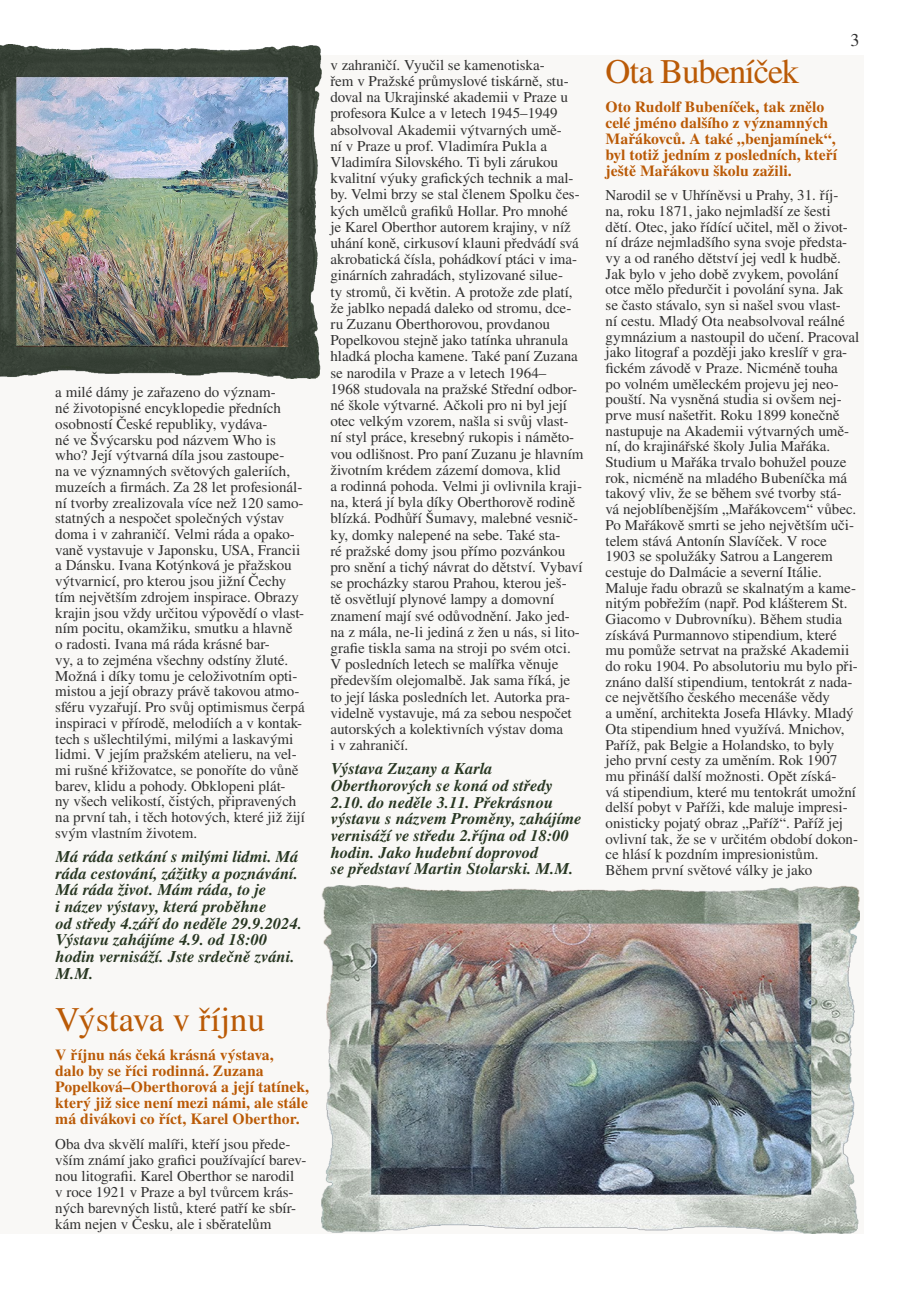
<style>
.page{position:relative;width:919px;height:1289px;background:#fff}
.page>*{position:absolute;margin:0;border:0;box-sizing:border-box;transform-origin:0 0}
.NÁZEV{font:34.5px "Nimbus Rom No 9 L";color:#ba5a06}
.NÁZEV-2{font:34.5px "Nimbus Rom No 9 L";letter-spacing:-.03em;color:#ba5a06}
.t1{font:18px "Nimbus Rom No 9 L";color:#313131}
.Paragraph_Style_6{font:16.5px/16.6px "Nimbus Rom No 9 L Med Ita";color:#283722}
.Paragraph_Style_6-2{font:500 15.75px/15.9px "Nimbus Rom No 9 L";color:#ba5a06}
.PARAGRAF{font:15px/15.8px "Nimbus Rom No 9 L";color:#313131}
</style>
<div class="page">
<div style="left:0;top:55px;width:13px;height:1178px;background:#f9f8f6"></div>
<div style="left:13px;top:55px;width:850px;height:1178px;background:#f9f8f6"></div>
<img style="left:0;top:44px;width:321px;height:334px">
<img style="left:321px;top:885px;width:538px;height:348px">
<p class="PARAGRAF" style="left:55px;top:384px;width:251px">a milé dámy je zařazeno do význam-<br>né životopisné encyklopedie předních osobností České republiky, vydáva-<br>né ve Švýcarsku pod názvem Who is who? Její výtvarná díla jsou zastoupe-<br>na ve významných světových galeriích, muzeích a firmách. Za 28 let profesionál&shy;ní tvorby zrealizovala více než 120 samo&shy;statných a nespočet společných výstav doma i v zahraničí. Velmi ráda a opako&shy;vaně vystavuje v Japonsku, USA, Francii a Dánsku. Ivana Kotýnková je přažskou výtvarnicí, pro kterou jsou jižní Čechy tím největším zdrojem inspirace. Obrazy krajin jsou vždy určitou výpovědí o vlast&shy;ním pocitu, okamžiku, smutku a hlavně<br>o radosti. Ivana má ráda krásné bar-<br>vy, a to zejména všechny odstíny žluté.<br>Možná i díky tomu je celoživotním opti&shy;mistou a její obrazy právě takovou atmo&shy;sféru vyzařují. Pro svůj optimismus čerpá inspiraci v přírodě, melodiích a v kontak&shy;tech s ušlechtilými, milými a laskavými lidmi. V jejím pražském atelieru, na vel&shy;mi rušné křižovatce, se ponoříte do vůně barev, klidu a pohody. Obklopeni plát-<br>ny všech velikostí, čistých, připravených na první tah, i těch hotových, které již žijí svým vlastním životem.</p>
<p class="Paragraph_Style_6" style="left:55px;top:848px;width:248px">Má ráda setkání s milými lidmi. Má ráda cestování, zážitky a poznávání.<br>Má ráda život. Mám ráda, to je<br>i název výstavy, která proběhne<br>od středy 4.září do neděle 29.9.2024.<br>Výstavu zahájíme 4.9. od 18:00 hodin vernisáží. Jste srdečně zváni.<br>M.M.</p>
<p class="NÁZEV" style="left:55px;top:994px;width:211px">Výstava v říjnu</p>
<p class="Paragraph_Style_6-2" style="left:55px;top:1046px;width:255px">V říjnu nás čeká krásná výstava,<br>dalo by se říci rodinná. Zuzana Popelková–Oberthorová a její tatínek, který již sice není mezi námi, ale stále má divákovi co říct, Karel Oberthor.</p>
<p class="PARAGRAF" style="left:55px;top:1134px;width:253px;line-height:16.2px">Oba dva skvělí malíři, kteří jsou přede&shy;vším známí jako grafici používající barev&shy;nou litografii. Karel Oberthor se narodil<br>v roce 1921 v Praze a byl tvůrcem krás&shy;ných barevných listů, které patří ke sbír&shy;kám nejen v Česku, ale i sběratelům</p>
<p class="PARAGRAF" style="left:330px;top:56px;width:255px;line-height:16.2px">v zahraničí. Vyučil se kamenotiska-<br>řem v Pražské průmyslové tiskárně, stu&shy;doval na Ukrajinské akademii v Praze u profesora Kulce a v letech 1945–1949 absolvoval Akademii výtvarných umě-<br>ní v Praze u prof. Vladimíra Pukla a Vladimíra Silovského. Ti byli zárukou kvalitní výuky grafických technik a mal&shy;by. Velmi brzy se stal členem Spolku čes&shy;kých umělců grafiků Hollar. Pro mnohé<br>je Karel Oberthor autorem krajiny, v níž uhání koně, cirkusoví klauni předvádí svá akrobatická čísla, pohádkoví ptáci v ima&shy;ginárních zahradách, stylizované silue-<br>ty stromů, či květin. A protože zde platí, že jablko nepadá daleko od stromu, dce&shy;ru Zuzanu Oberthorovou, provdanou Popelkovou stejně jako tatínka uhranula hladká plocha kamene. Také paní Zuzana se narodila v Praze a v letech 1964–<br>1968 studovala na pražské Střední odbor&shy;né škole výtvarné. Ačkoli pro ni byl její otec velkým vzorem, našla si svůj vlast&shy;ní styl práce, kresebný rukopis i náměto&shy;vou odlišnost. Pro paní Zuzanu je hlavním životním krédem zázemí domova, klid<br>a rodinná pohoda. Velmi ji ovlivnila kraji&shy;na, která jí byla díky Oberthorově rodině blízká. Podhůří Šumavy, malebné vesnič&shy;ky, domky nalepené na sebe. Také sta-<br>ré pražské domy jsou přímo pozvánkou pro snění a tichý návrat do dětství. Vybaví se procházky starou Prahou, kterou ješ-<br>tě osvětlují plynové lampy a domovní znamení mají své odůvodnění. Jako jed&shy;na z mála, ne-li jediná z žen u nás, si lito&shy;grafie tiskla sama na stroji po svém otci.<br>V posledních letech se malířka věnuje především olejomalbě. Jak sama říká, je to její láska posledních let. Autorka pra&shy;videlně vystavuje, má za sebou nespočet autorských a kolektivních výstav doma<br>i v zahraničí.</p>
<p class="Paragraph_Style_6" style="left:330px;top:760px;width:252px">Výstava Zuzany a Karla<br>Oberthorových se koná od středy<br>2.10. do neděle 3.11. Překrásnou výstavu s názvem Proměny, zahájíme vernisáží ve středu 2.října od 18:00 hodin. Jako hudební doprovod<br>se představí Martin Stolarski. M.M.</p>
<p class="t1" style="left:850px;top:27px;width:10px">3</p>
<p class="NÁZEV-2" style="left:605px;top:47px;width:195px">Ota Bubeníček</p>
<p class="Paragraph_Style_6-2" style="left:605px;top:98px;width:233px">Oto Rudolf Bubeníček, tak znělo celé jméno dalšího z významných<br>Mařákovců. A také „benjamínek“, byl totiž jedním z posledních, kteří ještě Mařákovu školu zažili.</p>
<p class="PARAGRAF" style="left:605px;top:187px;width:255px">Narodil se v Uhříněvsi u Prahy, 31. říj&shy;na, roku 1871, jako nejmladší ze šesti dětí. Otec, jako řídící učitel, měl o život&shy;ní dráze nejmladšího syna svoje předsta&shy;vy a od raného dětství jej vedl k hudbě.<br>Jak bylo v jeho době zvykem, povolání otce mělo předurčit i povolání syna. Jak se často stávalo, syn si našel svou vlast-<br>ní cestu. Mladý Ota neabsolvoval reálné gymnázium a nastoupil do učení. Pracoval jako litograf a později jako kreslíř v gra&shy;fickém závodě v Praze. Nicméně touha<br>po volném uměleckém projevu jej neo&shy;pouští. Na vysněná studia si ovšem nej&shy;prve musí našetřit. Roku 1899 konečně nastupuje na Akademii výtvarných umě&shy;ní, do krajinářské školy Julia Mařáka.<br>Studium u Mařáka trvalo bohužel pouze rok, nicméně na mladého Bubeníčka má takový vliv, že se během své tvorby stá-<br>vá nejoblíbenějším „Mařákovcem“ vůbec.<br>Po Mařákově smrti se jeho největším uči&shy;telem stává Antonín Slavíček. V roce 1903 se spolužáky Satrou a Langerem cestuje do Dalmácie a severní Itálie.<br>Maluje řadu obrazů se skalnatým a kame&shy;nitým pobřežím (např. Pod klášterem St.<br>Giacomo v Dubrovníku). Během studia získává Purmannovo stipendium, které mu pomůže setrvat na pražské Akademii do roku 1904. Po absolutoriu mu bylo při&shy;znáno další stipendium, tentokrát z nada&shy;ce největšího českého mecenáše vědy<br>a umění, architekta Josefa Hlávky. Mladý Ota stipendium hned využívá. Mnichov, Paříž, pak Belgie a Holandsko, to byly jeho první cesty za uměním. Rok 1907 mu přináší další možnosti. Opět získá-<br>vá stipendium, které mu tentokrát umožní delší pobyt v Paříži, kde maluje impresi&shy;onisticky pojatý obraz „Paříž“. Paříž jej ovlivní tak, že se v určitém období dokon&shy;ce hlásí k pozdním impresionistům.</p>
<p class="PARAGRAF" style="left:605px;top:861px;width:208px">Během první světové války je jako</p>
</div>
